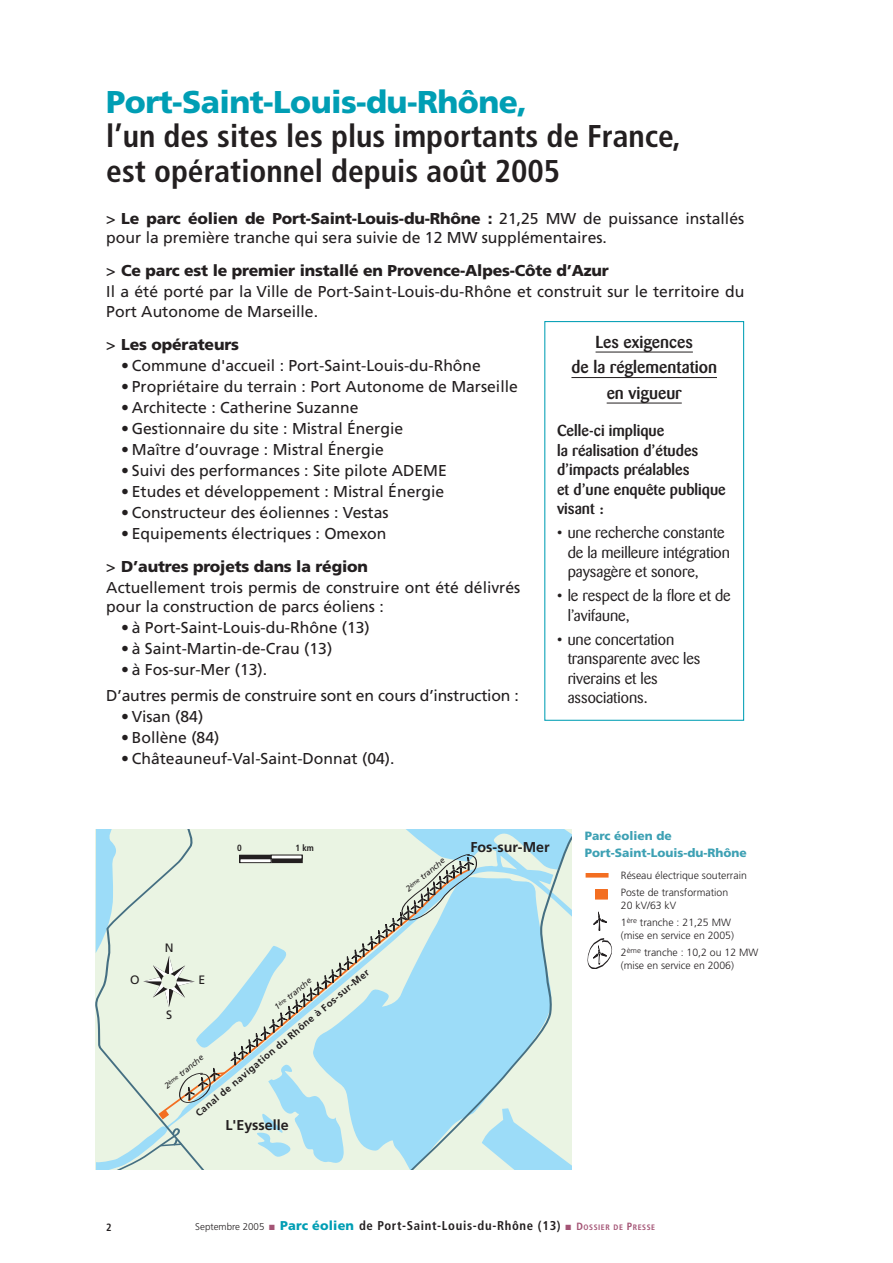
<style>
.page{position:relative;width:893px;height:1263px;background:#fff}
.page>*{position:absolute;margin:0;border:0;box-sizing:border-box;transform-origin:0 0}
.t1{font:700 condensed 31.5px/34.5px "Frutiger";color:#231f20}
.t2{font:900 31.5px "Frutiger";letter-spacing:-.02em;color:#009eb4}
.t3{font:500 17.25px/25.5px "Barmeno";color:#231f20;text-align:center}
.t4{font:15.75px/19.5px "Frutiger";color:#231f20}
.t5{font:15.75px/19.5px "Barmeno";color:#231f20}
.t6{font:500 15.75px/19.5px "Barmeno";color:#231f20}
.t7{font:700 14.25px "Frutiger";color:#231f20}
.t8{font:700 condensed 12.75px "Frutiger";letter-spacing:.05em;color:#231f20}
.t9{font:12.15px "Frutiger";color:#231f20}
.t10{font:900 12px/16.5px "Frutiger";color:#3ea1b4}
.t11{font:300 10.5px/17.2px "Frutiger";color:#231f20}
.t12{font:700 condensed 10.5px "Frutiger";color:#231f20}
.t13{font:700 9.75px "Frutiger";color:#231f20}
.t14{font:700 condensed 9px "Frutiger";color:#231f20}
.t15{font:italic 8.25px "Frutiger";color:#231f20}
.s1{font-weight:900}
.s2{font-weight:300;font-stretch:normal;font-size:9.75px}
.s3{color:#a45475}
.s4{font-weight:900;font-stretch:normal;color:#009eb4}
.s5{font-size:10.5px;color:#a45475}
.s6{font-size:7.8px;color:#a45475}
</style>
<div class="page">
<div style="left:544px;top:321px;width:200px;height:400px;border:1px solid #009eb4"></div>
<hr style="left:596px;top:352px;width:97px;height:1px;background:#231f20">
<hr style="left:571px;top:377px;width:146px;height:1px;background:#231f20">
<hr style="left:607px;top:403px;width:75px;height:1px;background:#231f20">
<svg style="left:96px;top:829px;width:476px;height:340px;background:#cae6e5"></svg>
<hr style="left:586px;top:873px;width:23px;height:3px;background:#f36e21">
<div style="left:595px;top:890px;width:13px;height:9px;background:#f36e21"></div>
<div style="left:595px;top:889px;width:13px;height:10px;border:1px solid #f36e21"></div>
<svg style="left:593px;top:911px;width:14px;height:19px"></svg>
<svg style="left:587px;top:938px;width:25px;height:31px"></svg>
<h1 class="t2" style="left:106px;top:89px;width:422px">Port-Saint-Louis-du-Rhône,</h1>
<h1 class="t1" style="left:106px;top:122px;width:576px">l’un des sites les plus importants de France, est opérationnel depuis août 2005</h1>
<p class="t4" style="left:106px;top:210px;width:639px">&gt; <span class="s1">Le parc éolien de Port-Saint-Louis-du-Rhône :</span> 21,25 MW de puissance installés pour la première tranche qui sera suivie de 12 MW supplémentaires.</p>
<p class="t4" style="left:106px;top:261px;width:639px;line-height:21px">&gt; <span class="s1">Ce parc est le premier installé en Provence-Alpes-Côte d’Azur<br></span>Il a été porté par la Ville de Port-Saint-Louis-du-Rhône et construit sur le territoire du</p>
<p class="t4" style="left:106px;top:296px;width:213px;line-height:33px">Port Autonome de Marseille. &gt; <span class="s1">Les opérateurs</span></p>
<p class="t4" style="left:121px;top:357px;width:361px">• Commune d'accueil : Port-Saint-Louis-du-Rhône</p>
<p class="t4" style="left:121px;top:378px;width:398px">• Propriétaire du terrain : Port Autonome de Marseille</p>
<p class="t4" style="left:121px;top:399px;width:239px">• Architecte : Catherine Suzanne</p>
<p class="t4" style="left:121px;top:420px;width:283px">• Gestionnaire du site : Mistral Énergie</p>
<p class="t4" style="left:121px;top:441px;width:264px">• Maître d’ouvrage : Mistral Énergie</p>
<p class="t4" style="left:121px;top:462px;width:327px">• Suivi des performances : Site pilote ADEME</p>
<p class="t4" style="left:121px;top:483px;width:325px">• Etudes et développement : Mistral Énergie</p>
<p class="t4" style="left:121px;top:504px;width:269px">• Constructeur des éoliennes : Vestas</p>
<p class="t4" style="left:106px;top:518px;width:282px;line-height:33px;text-indent:15px">• Equipements électriques : Omexon &gt; <span class="s1">D’autres projets dans la région</span></p>
<p class="t4" style="left:106px;top:579px;width:415px">Actuellement trois permis de construire ont été délivrés pour la construction de parcs éoliens :</p>
<p class="t4" style="left:121px;top:619px;width:250px">• à Port-Saint-Louis-du-Rhône (13)</p>
<p class="t4" style="left:121px;top:640px;width:213px">• à Saint-Martin-de-Crau (13)</p>
<p class="t4" style="left:106px;top:658px;width:414px;line-height:25.5px;text-indent:15px">• à Fos-sur-Mer (13).<br>D’autres permis de construire sont en cours d’instruction :</p>
<p class="t4" style="left:121px;top:708px;width:84px">• Visan (84)</p>
<p class="t4" style="left:121px;top:729px;width:100px">• Bollène (84)</p>
<p class="t4" style="left:121px;top:750px;width:275px">• Châteauneuf-Val-Saint-Donnat (04).</p>
<p class="t3" style="left:571px;top:331px;width:147px">Les exigences<br>de la réglementation en vigueur</p>
<p class="t6" style="left:557px;top:422px;width:170px">Celle-ci implique<br>la réalisation d’études d’impacts préalables<br>et d’une enquête publique visant :</p>
<p class="t5" style="left:568px;top:524px;width:164px;text-indent:-11px">• une recherche constante de la meilleure intégration paysagère et sonore,</p>
<p class="t5" style="left:568px;top:587px;width:165px;text-indent:-11px">• le respect de la flore et de l’avifaune,</p>
<p class="t5" style="left:568px;top:631px;width:134px;text-indent:-11px">• une concertation transparente avec les riverains et les associations.</p>
<p class="t9" style="left:165px;top:942px;width:10px">N</p>
<p class="t14" style="left:237px;top:844px;width:6px">0</p>
<p class="t14" style="left:295px;top:844px;width:20px">1 km</p>
<p class="t13" style="left:194px;top:1111px;width:226px;rotate:-40deg">Canalde navigation du Rhône à Fos sur M er</p>
<p class="t9" style="left:130px;top:975px;width:11px">O</p>
<p class="t9" style="left:199px;top:975px;width:8px">E</p>
<p class="t15" style="left:274px;top:1006px;width:46px;rotate:-40deg">1<sup>è</sup> tranche</p>
<p class="t9" style="left:166px;top:1010px;width:8px">S</p>
<p class="t15" style="left:163px;top:1085px;width:49px;rotate:-40deg">2<sup>èm</sup> tranche</p>
<p class="t7" style="left:225px;top:1119px;width:65px">L'Eysselle</p>
<p class="t15" style="left:405px;top:888px;width:49px;rotate:-40deg">2<sup>èm</sup> tranche</p>
<p class="t7" style="left:470px;top:841px;width:81px">Fos-sur-Mer</p>
<p class="t10" style="left:585px;top:829px;width:164px">Parc éolien de<br>Port-Saint-Louis-du-Rhône</p>
<p class="t11" style="left:621px;top:867px;width:128px">Réseau électrique souterrain<br>Poste de transformation</p>
<p class="t11" style="left:621px;top:897px;width:112px">20 kV/63 kV<br>1<sup>ère</sup> tranche : 21,25 MW</p>
<p class="t11" style="left:621px;top:927px;width:139px">(mise en service en 2005)<br>2<sup>ème</sup> tranche : 10,2 ou 12 MW</p>
<p class="t11" style="left:621px;top:957px;width:115px">(mise en service en 2006)</p>
<p class="t12" style="left:106px;top:1223px;width:7px">2</p>
<p class="t8" style="left:195px;top:1221px;width:461px"><span class="s2">Septembre 2005</span> <span class="s3">■</span> <span class="s4">Parc éolien</span> de Port-Saint-Louis-du-Rhône (13) <span class="s3">■</span> <span class="s5">D</span><span class="s6">OSSIER DE</span> <span class="s5">P</span><span class="s6">RESSE</span></p>
</div>
